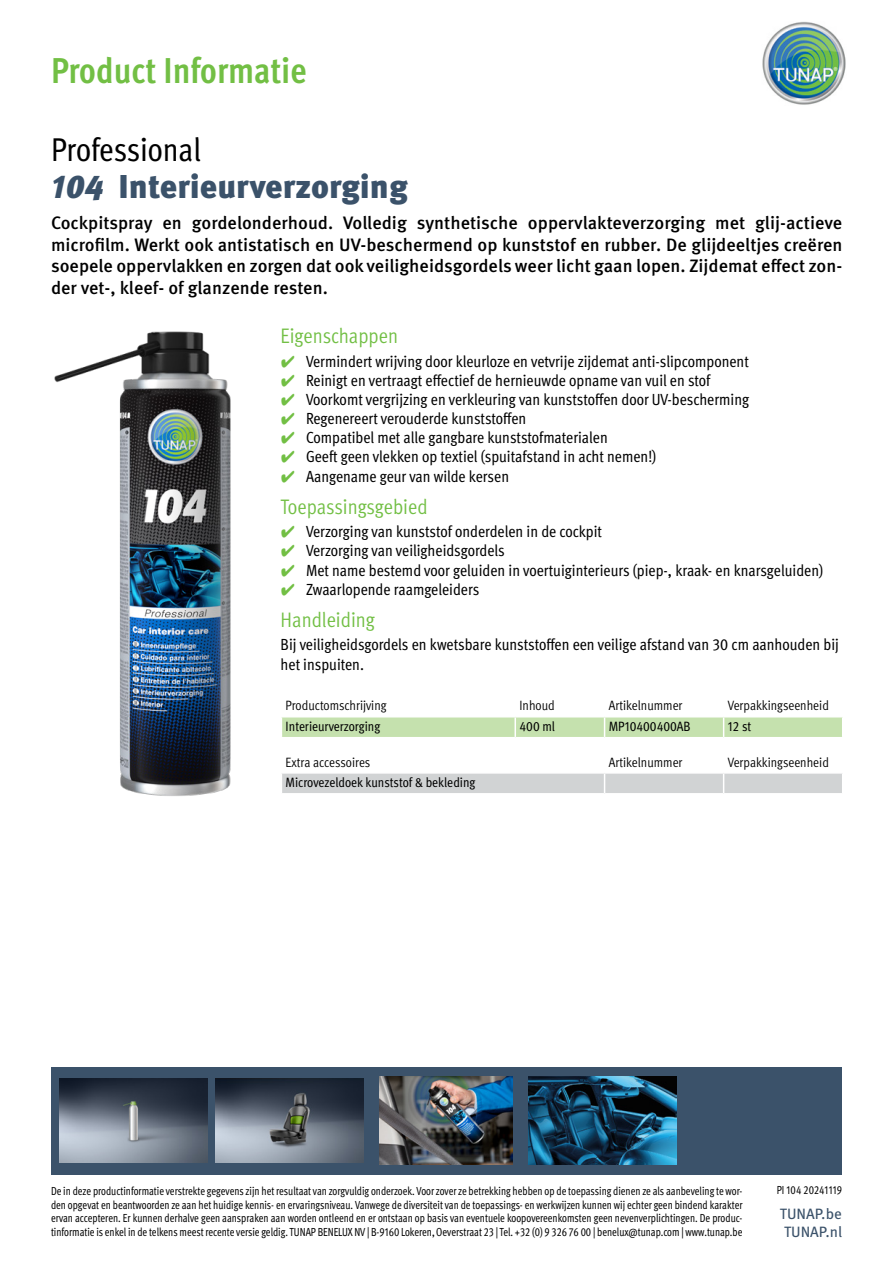
<style>
.page{position:relative;width:893px;height:1263px;background:#fff}
.page>*{position:absolute;margin:0;border:0;box-sizing:border-box;transform-origin:0 0}
.t1{font:700 condensed 36px "Meta Pro";color:#72bf44}
.t2{font:900 33px "Meta Pro";color:#3b526a}
.t3{font:condensed 33px "Meta Pro";letter-spacing:-.005em;color:#000}
.t4{font:condensed 21px "Meta Pro";color:#72bf44}
.t5{font:500 18px/21.6px "Meta Pro";color:#000;text-align:justify}
.t6{font:condensed 16.2px/19px "Meta Pro";color:#000}
.t7{font:15px/18px "Meta Pro";color:#3b526a}
.t8{font:condensed 13.5px "Meta Pro";color:#000}
.t9{font:condensed 13.5px "Meta Pro";color:#000}
.t10{font:condensed 11.7px/13.5px "Meta Pro";color:#000;text-align:justify;scale:.91 1}
.t11{font:condensed 11.7px "Meta Pro";color:#000;scale:.92 1}
.s1{font-style:italic}
.s2{font-family:"Wuerth Global";font-stretch:normal;color:#72bf44}
</style>
<div class="page">
<img style="left:762px;top:21px;width:84px;height:84px">
<div style="left:51px;top:1068px;width:790px;height:107px;background:#3b526a"></div>
<img style="left:59px;top:1079px;width:148px;height:83px">
<img style="left:216px;top:1079px;width:148px;height:83px">
<img style="left:380px;top:1076px;width:133px;height:89px">
<img style="left:529px;top:1077px;width:148px;height:87px">
<img style="left:54px;top:331px;width:177px;height:465px">
<svg style="left:281px;top:717px;width:562px;height:21px;background:#c9e3b4"></svg>
<hr style="left:724px;top:737px;width:119px;height:1px;background:#fff">
<svg style="left:282px;top:773px;width:560px;height:21px;background:#d4d6d7"></svg>
<hr style="left:724px;top:793px;width:119px;height:1px;background:#fff">
<h1 class="t1" style="left:51px;top:43px;width:257px">Product Informatie</h1>
<h2 class="t3" style="left:51px;top:125px;width:151px">Professional</h2>
<h2 class="t2" style="left:51px;top:161px;width:358px"><span class="s1">104</span> Interieurverzorging</h2>
<p class="t5" style="left:51px;top:211px;width:793px">Cockpitspray en gordelonderhoud. Volledig synthetische oppervlakteverzorging met glij-actieve microfilm. Werkt ook antistatisch en UV-beschermend op kunststof en rubber. De glijdeeltjes creëren soepele oppervlakken en zorgen dat ook veiligheidsgordels weer licht gaan lopen. Zijdemat effect zon&shy;der vet-, kleef- of glanzende resten.</p>
<p class="t4" style="left:281px;top:321px;width:119px">Eigenschappen</p>
<p class="t6" style="left:281px;top:350px;width:470px"><span class="s2">✔</span> Vermindert wrijving door kleurloze en vetvrije zijdemat anti-slipcomponent</p>
<p class="t6" style="left:281px;top:369px;width:431px"><span class="s2">✔</span> Reinigt en vertraagt effectief de hernieuwde opname van vuil en stof</p>
<p class="t6" style="left:281px;top:389px;width:470px"><span class="s2">✔</span> Voorkomt vergrijzing en verkleuring van kunststoffen door UV-bescherming</p>
<p class="t6" style="left:281px;top:408px;width:247px"><span class="s2">✔</span> Regenereert verouderde kunststoffen</p>
<p class="t6" style="left:281px;top:427px;width:329px"><span class="s2">✔</span> Compatibel met alle gangbare kunststofmaterialen</p>
<p class="t6" style="left:281px;top:446px;width:377px"><span class="s2">✔</span> Geeft geen vlekken op textiel (spuitafstand in acht nemen!)</p>
<p class="t6" style="left:281px;top:465px;width:230px"><span class="s2">✔</span> Aangename geur van wilde kersen</p>
<p class="t4" style="left:281px;top:491px;width:149px">Toepassingsgebied</p>
<p class="t6" style="left:281px;top:521px;width:323px"><span class="s2">✔</span> Verzorging van kunststof onderdelen in de cockpit</p>
<p class="t6" style="left:281px;top:540px;width:226px"><span class="s2">✔</span> Verzorging van veiligheidsgordels</p>
<p class="t6" style="left:281px;top:559px;width:544px"><span class="s2">✔</span> Met name bestemd voor geluiden in voertuiginterieurs (piep-, kraak- en knarsgeluiden)</p>
<p class="t6" style="left:281px;top:578px;width:200px"><span class="s2">✔</span> Zwaarlopende raamgeleiders</p>
<p class="t4" style="left:281px;top:604px;width:96px">Handleiding</p>
<p class="t6" style="left:281px;top:634px;width:560px">Bij veiligheidsgordels en kwetsbare kunststoffen een veilige afstand van 30 cm aanhouden bij het inspuiten.</p>
<p class="t8" style="left:286px;top:696px;width:102px">Productomschrijving</p>
<p class="t8" style="left:519px;top:696px;width:37px">Inhoud</p>
<p class="t8" style="left:609px;top:696px;width:75px">Artikelnummer</p>
<p class="t8" style="left:728px;top:696px;width:103px">Verpakkingseenheid</p>
<p class="t9" style="left:286px;top:716px;width:96px">Interieurverzorging</p>
<p class="t9" style="left:519px;top:716px;width:37px">400 ml</p>
<p class="t9" style="left:609px;top:716px;width:83px">MP10400400AB</p>
<p class="t9" style="left:728px;top:716px;width:25px">12 st</p>
<p class="t8" style="left:286px;top:752px;width:86px">Extra accessoires</p>
<p class="t8" style="left:609px;top:752px;width:75px">Artikelnummer</p>
<p class="t8" style="left:728px;top:752px;width:103px">Verpakkingseenheid</p>
<p class="t9" style="left:286px;top:773px;width:191px">Microvezeldoek kunststof &amp; bekleding</p>
<p class="t10" style="left:51px;top:1184px;width:761px">De in deze productinformatie verstrekte gegevens zijn het resultaat van zorgvuldig onderzoek. Voor zover ze betrekking hebben op de toepassing dienen ze als aanbeveling te wor&shy;den opgevat en beantwoorden ze aan het huidige kennis- en ervaringsniveau. Vanwege de diversiteit van de toepassings- en werkwijzen kunnen wij echter geen bindend karakter ervan accepteren. Er kunnen derhalve geen aanspraken aan worden ontleend en er ontstaan op basis van eventuele koopovereenkomsten geen nevenverplichtingen. De produc&shy;tinformatie is enkel in de telkens meest recente versie geldig. TUNAP BENELUX NV | B-9160 Lokeren, Oeverstraat 23 | Tel. +32 (0) 9 326 76 00 | benelux@tunap.com | www.tunap.be</p>
<p class="t11" style="left:777px;top:1181px;width:72px">PI 104 20241119</p>
<p class="t7" style="left:780px;top:1203px;width:64px">TUNAP.be<br>TUNAP.nl</p>
</div>
